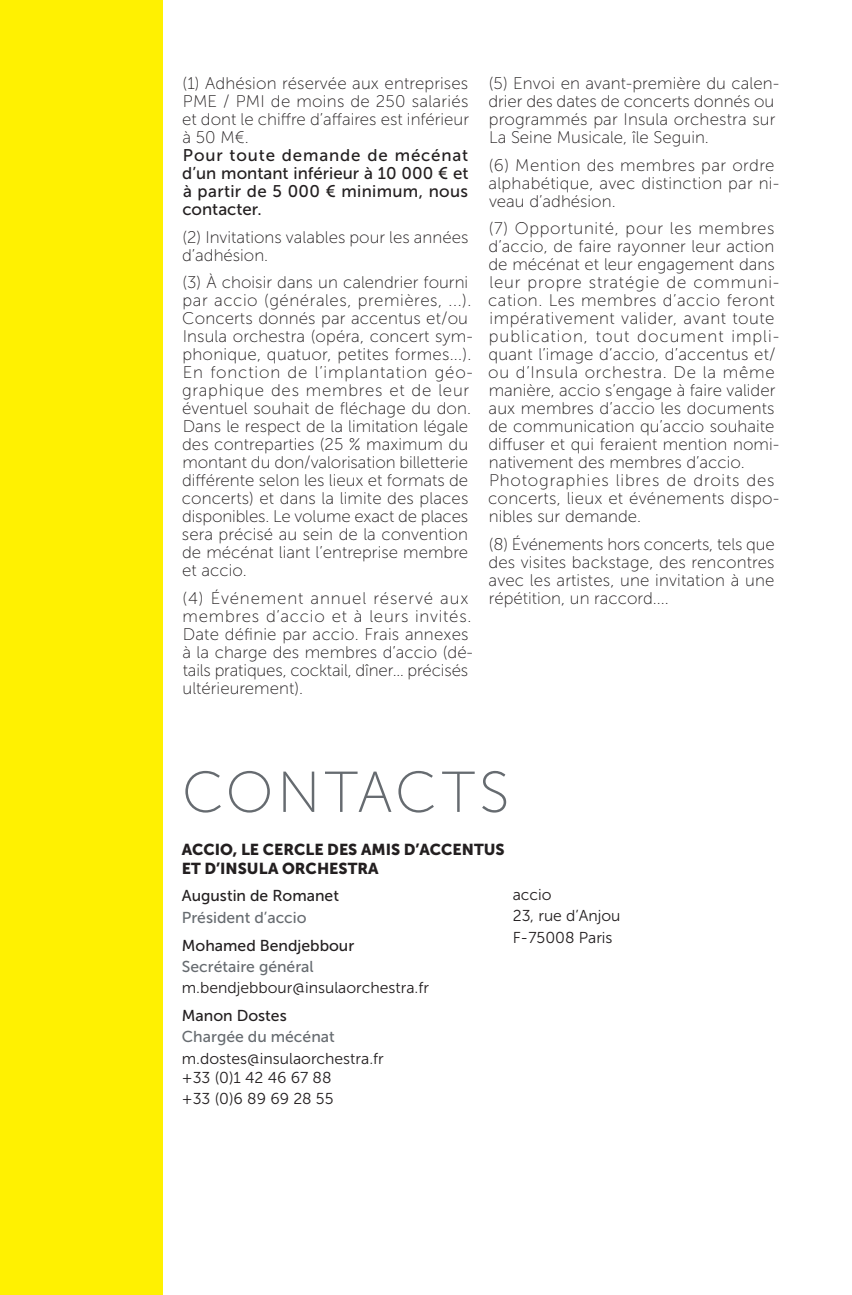
<style>
.page{position:relative;width:852px;height:1295px;background:#fff}
.page>*{position:absolute;margin:0;border:0;box-sizing:border-box;transform-origin:0 0}
.t1{font:57.6px "Museo Sans 100";letter-spacing:.065em;color:#666b70}
.t2{font:16.88px/18px "Museo Sans 100";letter-spacing:.005em;color:#231f20}
.t3{font:16.88px/18px "Museo Sans 500";color:#231f20;text-align:justify}
.t4{font:15.75px/21.4px "Museo Sans 300";color:#231f20}
.Sous_titres_1{font:15.75px/19.1px "Museo Sans 900";color:#231f20}
.t5{font:15.75px/21.4px "Museo Sans 500";color:#231f20}
.s1{color:#666b70}
.s2{font-family:"Museo Sans 500"}
.s3{font-family:"Museo Sans 500";color:#666b70}
</style>
<div class="page">
<div style="left:0;top:0;width:163px;height:1295px;background:#fff101"></div>
<p class="t2" style="left:182px;top:75px;width:288px;text-align:justify">(1) Adhésion réservée aux entreprises PME / PMI de moins de 250 salariés et dont le chiffre d’affaires est inférieur à 50 M€.</p>
<p class="t3" style="left:182px;top:146px;width:287px">Pour toute demande de mécénat d’un montant inférieur à 10 000 € et à partir de 5 000 € minimum, nous contacter.</p>
<p class="t2" style="left:182px;top:228px;width:288px">(2) Invitations valables pour les années d’adhésion.</p>
<p class="t2" style="left:182px;top:274px;width:292px">(3) À choisir dans un calendrier fourni par accio (générales, premières, ...).<br>Concerts donnés par accentus et/ou Insula orchestra (opéra, concert sym&shy;phonique, quatuor, petites formes...).<br>En fonction de l’implantation géo&shy;graphique des membres et de leur éventuel souhait de fléchage du don.<br>Dans le respect de la limitation légale des contreparties (25 % maximum du montant du don/valorisation billetterie différente selon les lieux et formats de concerts) et dans la limite des places disponibles. Le volume exact de places sera précisé au sein de la convention de mécénat liant l’entreprise membre et accio.</p>
<p class="t2" style="left:182px;top:589px;width:292px">(4) Événement annuel réservé aux membres d’accio et à leurs invités.<br>Date définie par accio. Frais annexes à la charge des membres d’accio (dé&shy;tails pratiques, cocktail, dîner… précisés ultérieurement).</p>
<p class="t2" style="left:488px;top:75px;width:292px">(5) Envoi en avant-première du calen&shy;drier des dates de concerts donnés ou programmés par Insula orchestra sur La Seine Musicale, île Seguin.</p>
<p class="t2" style="left:488px;top:156px;width:292px">(6) Mention des membres par ordre alphabétique, avec distinction par ni&shy;veau d’adhésion.</p>
<p class="t2" style="left:488px;top:220px;width:292px">(7) Opportunité, pour les membres d’accio, de faire rayonner leur action de mécénat et leur engagement dans leur propre stratégie de communi&shy;cation. Les membres d’accio feront impérativement valider, avant toute publication, tout document impli&shy;quant l’image d’accio, d’accentus et/ ou d’Insula orchestra. De la même manière, accio s’engage à faire valider aux membres d’accio les documents de communication qu’accio souhaite diffuser et qui feraient mention nomi&shy;nativement des membres d’accio.</p>
<p class="t2" style="left:488px;top:472px;width:292px">Photographies libres de droits des concerts, lieux et événements dispo&shy;nibles sur demande.</p>
<p class="t2" style="left:488px;top:535px;width:288px;text-align:justify">(8) Événements hors concerts, tels que des visites backstage, des rencontres avec les artistes, une invitation à une répétition, un raccord....</p>
<p class="t1" style="left:182px;top:761px;width:329px">CONTACTS</p>
<p class="Sous_titres_1" style="left:182px;top:839px;width:324px">ACCIO, LE CERCLE DES AMIS D’ACCENTUS<br>ET D’INSULA ORCHESTRA</p>
<p class="t5" style="left:182px;top:885px;width:158px">Augustin de Romanet<br><span class="s1">Président d’accio</span></p>
<p class="t4" style="left:182px;top:934px;width:249px"><span class="s2">Mohamed Bendjebbour<br></span><span class="s3">Secrétaire général </span>m.bendjebbour@insulaorchestra.fr</p>
<p class="t4" style="left:182px;top:1005px;width:203px"><span class="s2">Manon Dostes<br></span><span class="s3">Chargée du mécénat </span>m.dostes@insulaorchestra.fr</p>
<p class="t4" style="left:182px;top:1067px;width:153px">+33 (0)1 42 46 67 88 +33 (0)6 89 69 28 55</p>
<p class="t4" style="left:512px;top:884px;width:109px">accio<br>23, rue d’Anjou<br>F-75008 Paris</p>
</div>
